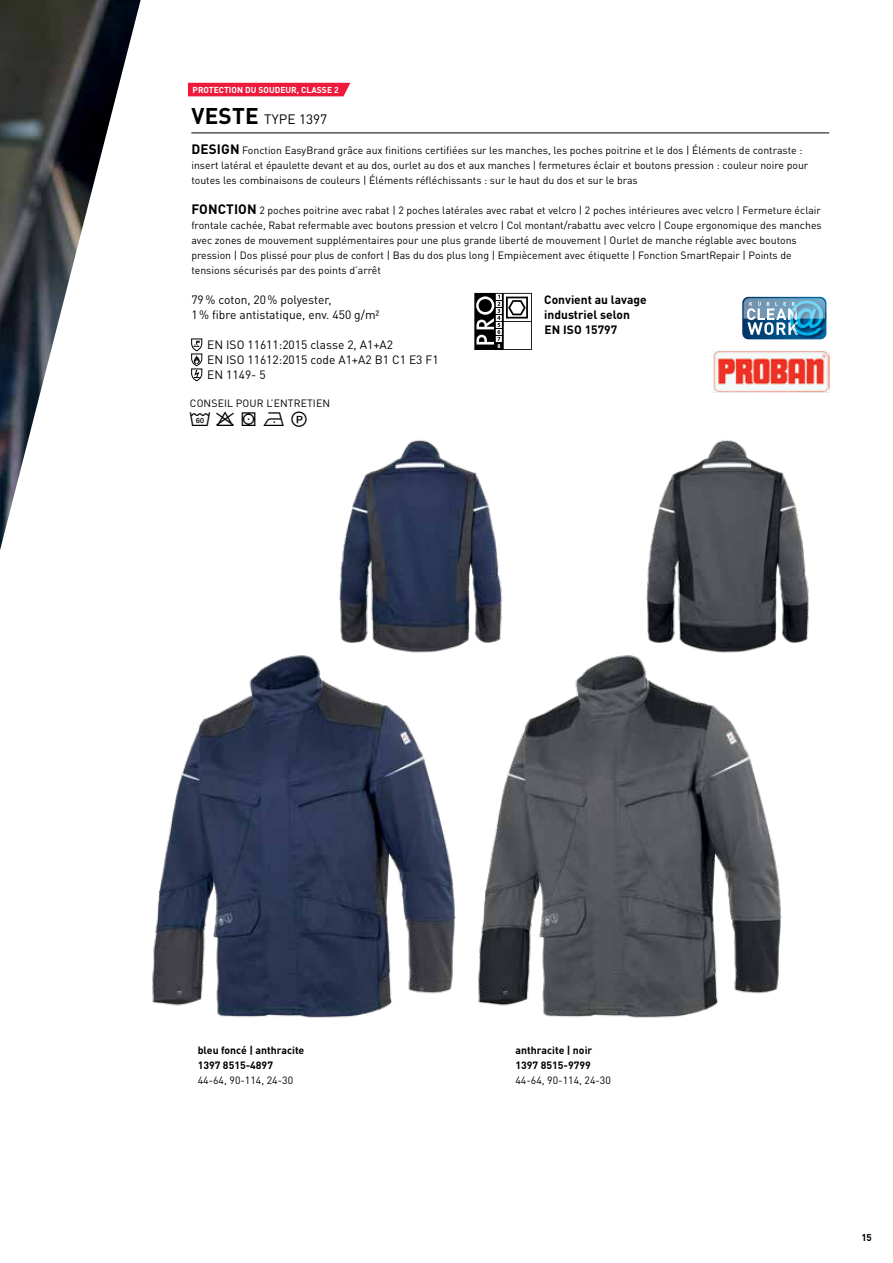
<style>
.page{position:relative;width:893px;height:1263px;background:#fff}
.page>*{position:absolute;margin:0;border:0;box-sizing:border-box;transform-origin:0 0}
.t1{font:21px "textilecaresymbolsplus";color:#000}
.t2{font:13.5px "DIN Pro";letter-spacing:.005em;color:#000}
.t3{font:12px/15px "DIN Pro";color:#000}
.t4{font:700 12px/15px "DIN Pro";color:#000}
.t5{font:10.5px/15px "DIN Pro";color:#000}
.t6{font:700 10.5px/15px "DIN Pro";color:#000}
.t7{font:700 9.75px "DIN Pro";color:#000}
.t8{font:700 8.55px "DIN Pro";color:#fff}
.s1{font-weight:700;font-size:22.5px}
.s2{font-weight:700;font-size:13.5px}
</style>
<div class="page">
<svg style="left:474px;top:293px;width:58px;height:57px"></svg>
<img style="left:0;top:0;width:141px;height:550px">
<img style="left:152px;top:655px;width:304px;height:363px">
<img style="left:310px;top:440px;width:192px;height:285px">
<hr style="left:191px;top:133px;width:638px;height:1px;background:#000">
<img style="left:460px;top:640px;width:322px;height:378px">
<img style="left:616px;top:440px;width:193px;height:285px">
<svg style="left:191px;top:339px;width:11px;height:42px"></svg>
<div style="left:188px;top:83px;width:162px;height:13px;background:#ed1a3b"></div>
<svg style="left:742px;top:297px;width:84px;height:42px;background:#5a93b5"></svg>
<img style="left:714px;top:350px;width:115px;height:43px">
<p class="t8" style="left:193px;top:83px;width:148px">PROTECTION DU SOUDEUR, CLASSE 2</p>
<p class="t2" style="left:191px;top:108px;width:137px"><span class="s1">VESTE</span> TYPE 1397</p>
<p class="t5" style="left:191px;top:141px;width:619px"><span class="s2">DESIGN</span> Fonction EasyBrand grâce aux finitions certifiées sur les manches, les poches poitrine et le dos | Éléments de contraste : insert latéral et épaulette devant et au dos, ourlet au dos et aux manches | fermetures éclair et boutons pression : couleur noire pour toutes les combinaisons de couleurs | Éléments réfléchissants : sur le haut du dos et sur le bras</p>
<p class="t5" style="left:191px;top:201px;width:632px"><span class="s2">FONCTION</span> 2 poches poitrine avec rabat | 2 poches latérales avec rabat et velcro | 2 poches intérieures avec velcro | Fermeture éclair frontale cachée, Rabat refermable avec boutons pression et velcro | Col montant/rabattu avec velcro | Coupe ergonomique des manches avec zones de mouvement supplémentaires pour une plus grande liberté de mouvement | Ourlet de manche réglable avec boutons pression | Dos plissé pour plus de confort | Bas du dos plus long | Empiècement avec étiquette | Fonction SmartRepair | Points de tensions sécurisés par des points d’arrêt</p>
<p class="t3" style="left:191px;top:291px;width:190px">79% coton, 20% polyester,<br>1% fibre antistatique, env. 450 g/m²</p>
<p class="t3" style="left:207px;top:336px;width:233px">EN ISO 11611:2015 classe 2, A1+A2<br>EN ISO 11612:2015 code A1+A2 B1 C1 E3 F1<br>EN 1149- 5</p>
<p class="t5" style="left:190px;top:395px;width:142px">CONSEIL POUR L’ENTRETIEN</p>
<h1 class="t1" style="left:190px;top:411px;width:97px">✔ □ ▲ ■</h1>
<p class="t4" style="left:544px;top:291px;width:104px">Convient au lavage industriel selon<br>EN ISO 15797</p>
<p class="t6" style="left:198px;top:1041px;width:108px">bleu foncé | anthracite<br>1397 8515-4897</p>
<p class="t5" style="left:198px;top:1071px;width:97px">44-64, 90-114, 24-30</p>
<p class="t6" style="left:515px;top:1041px;width:78px">anthracite | noir<br>1397 8515-9799</p>
<p class="t5" style="left:515px;top:1071px;width:97px">44-64, 90-114, 24-30</p>
<p class="t7" style="left:861px;top:1230px;width:12px">15</p>
</div>
